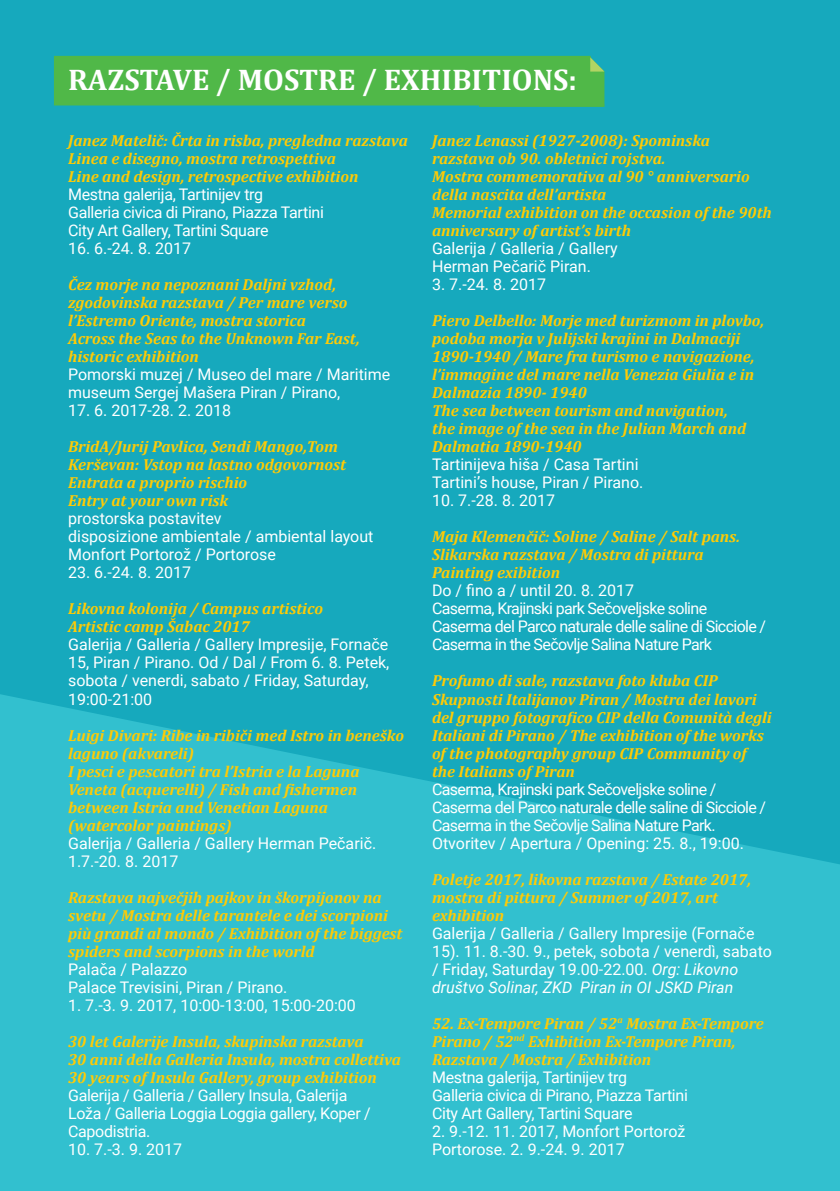
<style>
.page{position:relative;width:840px;height:1191px;background:#fff}
.page>*{position:absolute;margin:0;border:0;box-sizing:border-box;transform-origin:0 0}
.t1{font:700 30px "Cambria";color:#fff}
.t2{font:italic 700 16px/18px "Cambria";color:#ffcb05}
.t3{font:16px/18px "Roboto";letter-spacing:-.005em;color:#fff}
.t4{font:16px/18px "Roboto";letter-spacing:-.04em;color:#fff}
.s1{font-style:italic}
</style>
<div class="page">
<div style="left:0;top:0;width:839px;height:1191px;background:#16a9bd"></div>
<svg style="left:0;top:694px;width:839px;height:497px;fill:#32c0cf"></svg>
<svg style="left:839px;top:0;width:1px;height:330px"></svg>
<svg style="left:839px;top:845px;width:1px;height:346px"></svg>
<div style="left:54px;top:56px;width:550px;height:51px;background:#50b848"></div>
<h1 class="t1" style="left:68px;top:59px;width:510px">RAZSTAVE / MOSTRE / EXHIBITIONS:</h1>
<p class="t2" style="left:68px;top:131px;width:341px">Janez Matelič: Črta in risba, pregledna razstava<br>Linea e disegno, mostra retrospettiva<br>Line and design, retrospective exhibition</p>
<p class="t3" style="left:68px;top:185px;width:257px">Mestna galerija, Tartinijev trg<br>Galleria civica di Pirano, Piazza Tartini<br>City Art Gallery, Tartini Square</p>
<p class="t3" style="left:68px;top:239px;width:125px">16. 6.-24. 8. 2017</p>
<p class="t2" style="left:68px;top:275px;width:293px">Čez morje na nepoznani Daljni vzhod, zgodovinska razstava / Per mare verso l’Estremo Oriente, mostra storica<br>Across the Seas to the Unknown Far East, historic exhibition</p>
<p class="t3" style="left:68px;top:365px;width:323px">Pomorski muzej / Museo del mare / Maritime museum Sergej Mašera Piran / Pirano,</p>
<p class="t3" style="left:68px;top:401px;width:165px">17. 6. 2017-28. 2. 2018</p>
<p class="t2" style="left:68px;top:437px;width:279px">BridA/Jurij Pavlica, Sendi Mango,Tom<br>Kerševan: Vstop na lastno odgovornost<br>Entrata a proprio rischio<br>Entry at your own risk</p>
<p class="t3" style="left:68px;top:509px;width:307px">prostorska postavitev<br>disposizione ambientale / ambiental layout<br>Monfort Portorož / Portorose</p>
<p class="t3" style="left:68px;top:563px;width:125px">23. 6.-24. 8. 2017</p>
<p class="t2" style="left:68px;top:599px;width:256px">Likovna kolonija / Campus artistico<br>Artistic camp Šabac 2017</p>
<p class="t3" style="left:68px;top:635px;width:322px">Galerija / Galleria / Gallery Impresije, Fornače 15, Piran / Pirano. Od / Dal / From 6. 8. Petek, sobota / venerdi, sabato / Friday, Saturday, 19:00-21:00</p>
<p class="t2" style="left:68px;top:725px;width:337px">Luigi Divari: Ribe in ribiči med Istro in beneško laguno (akvareli)<br>I pesci e pescatori tra l’Istria e la Laguna Veneta (acquerelli) / Fish and fishermen between Istria and Venetian Laguna (watercolor paintings)</p>
<p class="t3" style="left:68px;top:833px;width:309px">Galerija / Galleria / Gallery Herman Pečarič.<br>1.7.-20. 8. 2017</p>
<p class="t2" style="left:68px;top:887px;width:335px">Razstava največjih pajkov in škorpijonov na svetu / Mostra delle tarantele e dei scorpioni più grandi al mondo / Exhibition of the biggest spiders and scorpions in the world</p>
<p class="t3" style="left:68px;top:959px;width:221px">Palača / Palazzo<br>Palace Trevisini, Piran / Pirano.</p>
<p class="t3" style="left:68px;top:995px;width:289px">1. 7.-3. 9. 2017, 10:00-13:00, 15:00-20:00</p>
<p class="t2" style="left:68px;top:1031px;width:334px">30 let Galerije Insula, skupinska razstava<br>30 anni della Galleria Insula, mostra collettiva<br>30 years of Insula Gallery, group exhibition</p>
<p class="t3" style="left:68px;top:1085px;width:304px">Galerija / Galleria / Gallery Insula, Galerija<br>Loža / Galleria Loggia Loggia gallery, Koper /<br>Capodistria.</p>
<p class="t3" style="left:68px;top:1139px;width:116px">10. 7.-3. 9. 2017</p>
<p class="t2" style="left:432px;top:131px;width:341px">Janez Lenassi (1927-2008): Spominska razstava ob 90. obletnici rojstva.<br>Mostra commemorativa al 90 ° anniversario della nascita dell’artista<br>Memorial exhibition on the occasion of the 90th anniversary of artist’s birth</p>
<p class="t3" style="left:432px;top:239px;width:187px">Galerija / Galleria / Gallery<br>Herman Pečarič Piran.</p>
<p class="t3" style="left:432px;top:275px;width:116px">3. 7.-24. 8. 2017</p>
<p class="t2" style="left:432px;top:311px;width:333px">Piero Delbello: Morje med turizmom in plovbo, podoba morja v Julijski krajini in Dalmaciji 1890-1940 / Mare fra turismo e navigazione, l’immagine del mare nella Venezia Giulia e in Dalmazia 1890- 1940<br>The sea between tourism and navigation,<br>the image of the sea in the Julian March and Dalmatia 1890-1940</p>
<p class="t3" style="left:432px;top:455px;width:213px">Tartinijeva hiša / Casa Tartini<br>Tartini’s house, Piran / Pirano.</p>
<p class="t3" style="left:432px;top:491px;width:125px">10. 7.-28. 8. 2017</p>
<p class="t2" style="left:432px;top:527px;width:309px">Maja Klemenčič: Soline / Saline / Salt pans.<br>Slikarska razstava / Mostra di pittura<br>Painting exibition</p>
<p class="t4" style="left:432px;top:581px;width:335px">Do / fino a / until 20. 8. 2017<br>Caserma, Krajinski park Sečoveljske soline Caserma del Parco naturale delle saline di Sicciole / Caserma in the Sečovlje Salina Nature Park</p>
<p class="t2" style="left:432px;top:671px;width:341px">Profumo di sale, razstava foto kluba CIP Skupnosti Italijanov Piran / Mostra dei lavori del gruppo fotografico CIP della Comunità degli Italiani di Pirano / The exhibition of the works of the photography group CIP Community of the Italians of Piran</p>
<p class="t4" style="left:432px;top:779px;width:335px">Caserma, Krajinski park Sečoveljske soline / Caserma del Parco naturale delle saline di Sicciole / Caserma in the Sečovlje Salina Nature Park.<br>Otvoritev / Apertura / Opening: 25. 8., 19:00.</p>
<p class="t2" style="left:432px;top:869px;width:320px">Poletje 2017, likovna razstava / Estate 2017, mostra di pittura / Summer of 2017, art exhibition</p>
<p class="t3" style="left:432px;top:923px;width:341px">Galerija / Galleria / Gallery Impresije (Fornače 15). 11. 8.-30. 9., petek, sobota / venerdì, sabato / Friday, Saturday 19.00-22.00. <span class="s1">Org: Likovno društvo Solinar, ZKD Piran in OI JSKD Piran</span></p>
<p class="t2" style="left:432px;top:1013px;width:333px">52. Ex-Tempore Piran / 52<sup>a</sup> Mostra Ex-Tempore<br>Pirano / 52<sup>nd</sup> Exhibition Ex-Tempore Piran,<br>Razstava / Mostra / Exhibition</p>
<p class="t3" style="left:432px;top:1067px;width:257px">Mestna galerija, Tartinijev trg<br>Galleria civica di Pirano, Piazza Tartini<br>City Art Gallery, Tartini Square</p>
<p class="t3" style="left:432px;top:1121px;width:254px">2. 9.-12. 11. 2017, Monfort Portorož<br>Portorose. 2. 9.-24. 9. 2017</p>
</div>
